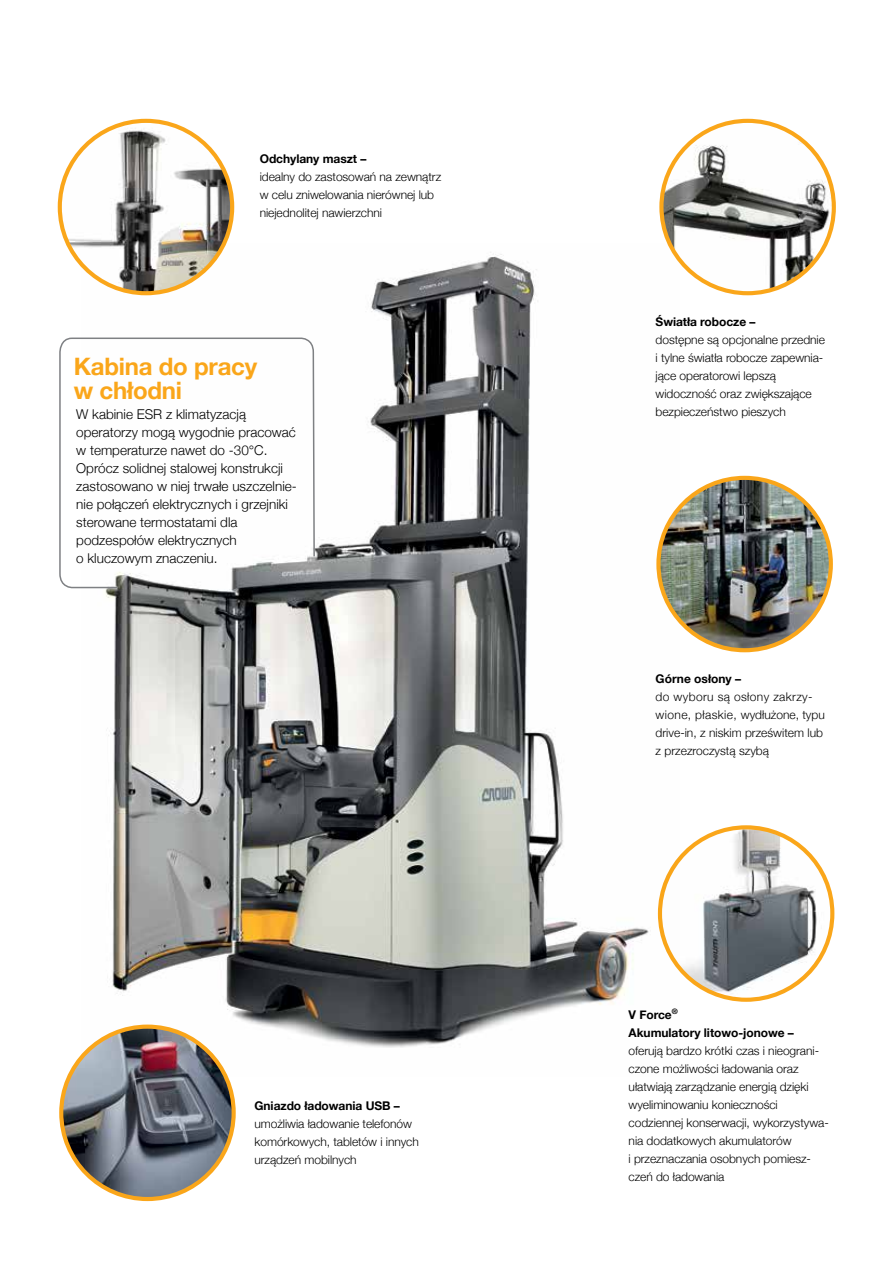
<style>
.page{position:relative;width:893px;height:1263px;background:#fff}
.page>*{position:absolute;margin:0;border:0;box-sizing:border-box;transform-origin:0 0}
.t1{font:700 24px/24px "Helvetica Neue";letter-spacing:-.01em;color:#faa61a}
.t2{font:300 13.5px/18px "Helvetica Neue";color:#000}
.t3{font:300 12px/18px "Helvetica Neue";letter-spacing:-.005em;color:#000}
.t4{font:700 12px/18px "Helvetica Neue";letter-spacing:-.005em;color:#000}
</style>
<div class="page">
<img style="left:82px;top:244px;width:597px;height:832px">
<svg style="left:59px;top:337px;width:257px;height:252px"></svg>
<img style="left:658px;top:478px;width:173px;height:172px;border-radius:86px">
<div style="left:656px;top:476px;width:177px;height:176px;border:4px solid #faa61a;border-radius:50%"></div>
<img style="left:661px;top:827px;width:171px;height:173px">
<div style="left:658px;top:825px;width:176px;height:177px;border:4px solid #faa61a;border-radius:50%"></div>
<img style="left:61px;top:1027px;width:173px;height:172px;border-radius:86px">
<div style="left:59px;top:1024px;width:177px;height:177px;border:4px solid #faa61a;border-radius:50%"></div>
<img style="left:60px;top:121px;width:172px;height:172px;border-radius:86px">
<div style="left:58px;top:119px;width:176px;height:176px;border:4px solid #faa61a;border-radius:50%"></div>
<img style="left:661px;top:121px;width:173px;height:172px;border-radius:86px">
<div style="left:659px;top:119px;width:177px;height:176px;border:4px solid #faa61a;border-radius:50%"></div>
<p class="t4" style="left:260px;top:150px;width:108px">Odchylany maszt –</p>
<p class="t3" style="left:260px;top:168px;width:183px">idealny do zastosowań na zewnątrz w celu zniwelowania nierównej lub niejednolitej nawierzchni</p>
<h1 class="t1" style="left:74px;top:354px;width:185px">Kabina do pracy w chłodni</h1>
<p class="t2" style="left:76px;top:405px;width:222px">W kabinie ESR z klimatyzacją operatorzy mogą wygodnie pracować w temperaturze nawet do -30°C.<br>Oprócz solidnej stalowej konstrukcji zastosowano w niej trwałe uszczelnie&shy;nie połączeń elektrycznych i grzejniki sterowane termostatami dla podzespołów elektrycznych<br>o kluczowym znaczeniu.</p>
<p class="t4" style="left:255px;top:1097px;width:147px">Gniazdo ładowania USB –</p>
<p class="t3" style="left:255px;top:1115px;width:166px">umożliwia ładowanie telefonów komórkowych, tabletów i innych urządzeń mobilnych</p>
<p class="t4" style="left:656px;top:313px;width:101px">Światła robocze –</p>
<p class="t3" style="left:656px;top:331px;width:171px">dostępne są opcjonalne przednie i tylne światła robocze zapewnia&shy;jące operatorowi lepszą widoczność oraz zwiększające bezpieczeństwo pieszych</p>
<p class="t4" style="left:656px;top:669px;width:87px">Górne osłony –</p>
<p class="t3" style="left:656px;top:687px;width:171px">do wyboru są osłony zakrzy&shy;wione, płaskie, wydłużone, typu drive-in, z niskim prześwitem lub z przezroczystą szybą</p>
<p class="t4" style="left:629px;top:1005px;width:167px">V Force<sup>®<br></sup>Akumulatory litowo-jonowe –</p>
<p class="t3" style="left:629px;top:1041px;width:202px">oferują bardzo krótki czas i nieograni&shy;czone możliwości ładowania oraz ułatwiają zarządzanie energią dzięki wyeliminowaniu konieczności codziennej konserwacji, wykorzystywa&shy;nia dodatkowych akumulatorów<br>i przeznaczania osobnych pomiesz&shy;czeń do ładowania</p>
</div>
